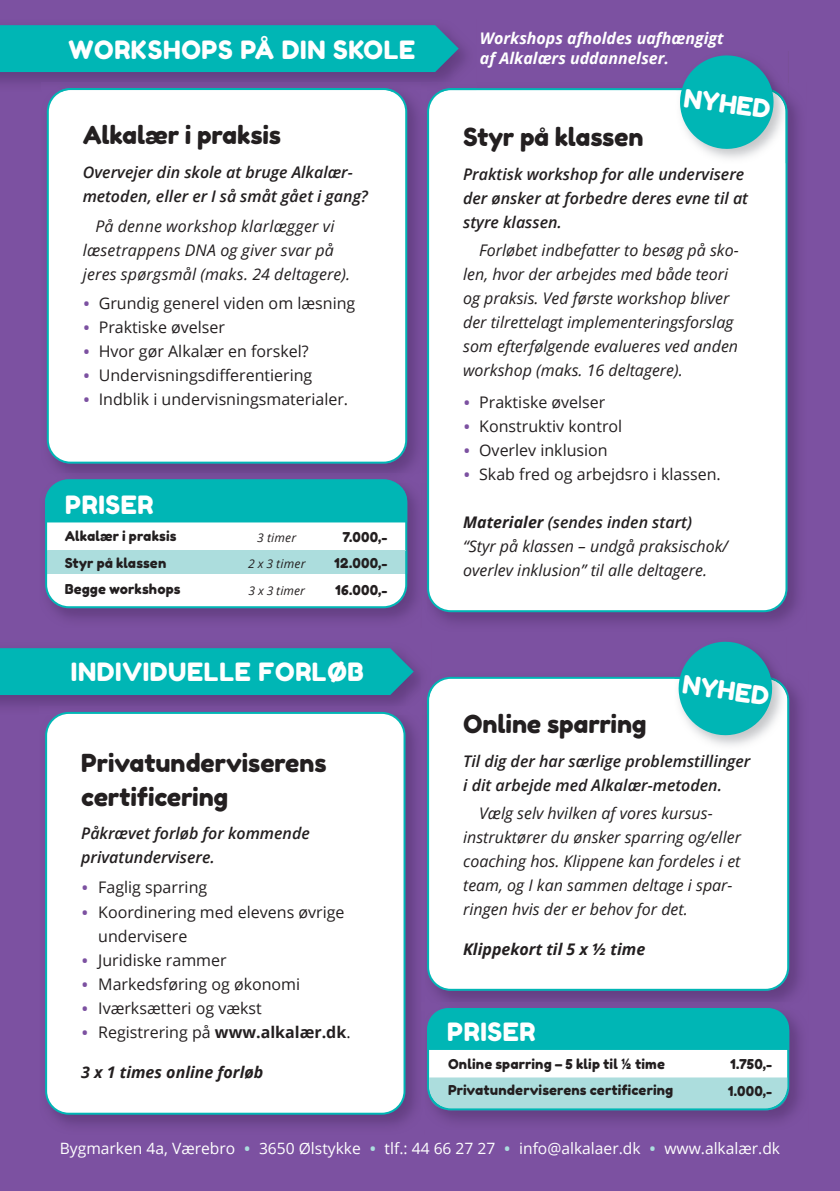
<style>
.page{position:relative;width:840px;height:1191px;background:#fff}
.page>*{position:absolute;margin:0;border:0;box-sizing:border-box;transform-origin:0 0}
.t1{font:25.2px "Fredoka One";letter-spacing:.025em;color:#fff}
.t2{font:24.8px/33.6px "Fredoka One";color:#231f20}
.t3{font:italic 16px/24px "Open Sans";color:#231f20}
.t4{font:16px/24px "Open Sans";color:#231f20}
.t5{font:italic 600 16px/24px "Open Sans";color:#231f20}
.t6{font:italic 700 16px/20px "Open Sans";color:#fff}
.t7{font:italic 700 16px "Open Sans";color:#231f20}
.t8{font:15.6px "Open Sans";color:#fff}
.t9{font:13.6px/26.2px "Fredoka One";color:#231f20}
.t10{font:italic 12px/26.2px "Open Sans";letter-spacing:.02em;color:#231f20;text-align:center}
.s1{font-size:20px;color:#7c51a1}
.s2{font-weight:700}
.s3{font-weight:600}
.s4{font-size:20px;color:#abddde}
</style>
<div class="page">
<div style="left:0;top:0;width:839px;height:1191px;background:#7c51a1"></div>
<img style="left:436px;top:676px;width:364px;height:445px">
<div style="left:427px;top:677px;width:361px;height:313px;background:#fff"></div>
<img style="left:436px;top:98px;width:362px;height:525px">
<svg style="left:427px;top:88px;width:360px;height:524px;fill:#fff"></svg>
<img style="left:46px;top:98px;width:372px;height:375px">
<div style="left:47px;top:92px;width:360px;height:371px;background:#fff"></div>
<img style="left:0;top:43px;width:466px;height:40px">
<img style="left:41px;top:82px;width:425px;height:10px">
<img style="left:438px;top:88px;width:38px;height:4px">
<svg style="left:421px;top:82px;width:5px;height:10px"></svg>
<img style="left:58px;top:88px;width:338px;height:4px">
<div style="left:0;top:25px;width:458px;height:47px;background:#00b6b5"></div>
<img style="left:0;top:666px;width:421px;height:40px">
<img style="left:427px;top:677px;width:4px;height:9px">
<img style="left:427px;top:686px;width:4px;height:28px">
<div style="left:0;top:648px;width:413px;height:47px;background:#00b6b5"></div>
<img style="left:54px;top:490px;width:363px;height:129px">
<svg style="left:45px;top:479px;width:362px;height:129px;fill:#fff"></svg>
<div style="left:47px;top:550px;width:358px;height:24px;background:#acdddd"></div>
<hr style="left:405px;top:550px;width:2px;height:24px;background:#00b6b5">
<hr style="left:45px;top:550px;width:2px;height:24px;background:#00b6b5">
<div style="left:45px;top:480px;width:362px;height:42px;background:#00b6b5"></div>
<img style="left:788px;top:1002px;width:12px;height:8px">
<img style="left:45px;top:714px;width:371px;height:411px">
<img style="left:59px;top:711px;width:332px;height:3px">
<svg style="left:427px;top:1002px;width:361px;height:108px"></svg>
<div style="left:46px;top:713px;width:358px;height:400px;background:#fff;border-radius:23px"></div>
<div style="left:45px;top:712px;width:360px;height:402px;border:2px solid #00b6b5;border-radius:23px"></div>
<img style="left:674px;top:670px;width:112px;height:7px">
<img style="left:674px;top:696px;width:112px;height:53px">
<img style="left:674px;top:677px;width:112px;height:19px">
<svg style="left:677px;top:641px;width:96px;height:95px"></svg>
<img style="left:675px;top:88px;width:112px;height:75px">
<svg style="left:678px;top:55px;width:96px;height:95px"></svg>
<h1 class="t1" style="left:68px;top:34px;width:348px">WORKSHOPS PÅ DIN SKOLE</h1>
<h2 class="t2" style="left:83px;top:118px;width:200px">Alkalær i praksis</h2>
<p class="t5" style="left:83px;top:160px;width:286px">Overvejer din skole at bruge Alkalær&shy;metoden , eller er I så småt gået i g ang?</p>
<p class="t3" style="left:83px;top:213px;width:269px;text-indent:12px">På denne workshop klarlægger vi læsetrappens DNA og giver svar på jeres spørgsmål ( maks. 24 deltagere).</p>
<p class="t4" style="left:83px;top:291px;width:274px"><span class="s1">•</span> Grundig generel viden om læsning</p>
<p class="t4" style="left:83px;top:315px;width:144px"><span class="s1">•</span> Praktiske øvelser</p>
<p class="t4" style="left:83px;top:339px;width:227px"><span class="s1">•</span> Hvor gør Alkalær en forskel?</p>
<p class="t4" style="left:83px;top:363px;width:231px"><span class="s1">•</span> Undervisningsdifferentiering</p>
<p class="t4" style="left:83px;top:387px;width:267px"><span class="s1">•</span> Indblik i undervisningsmaterialer .</p>
<h1 class="t1" style="left:65px;top:489px;width:90px">PRISER</h1>
<p class="t9" style="left:65px;top:523px;width:117px">Alkalær i praksis<br>Styr på klassen<br>Begge workshops</p>
<p class="t10" style="left:248px;top:524px;width:59px">3 timer<br>2 x 3 timer<br>3 x 3 timer</p>
<p class="t9" style="left:334px;top:524px;width:55px;text-align:center">7.000,-<br>12.000,-<br>16.000,-</p>
<h1 class="t1" style="left:71px;top:656px;width:294px">INDIVIDUELLE FORLØB</h1>
<h2 class="t2" style="left:81px;top:746px;width:247px">Privatunderviserens certificering</h2>
<p class="t5" style="left:81px;top:821px;width:230px">Påkrævet forløb for kommende privatundervisere.</p>
<p class="t4" style="left:81px;top:875px;width:127px"><span class="s1">•</span> Faglig sparring</p>
<p class="t4" style="left:98px;top:899px;width:248px;text-indent:-17px"><span class="s1">•</span> Koordinering med elevens øvrige undervisere</p>
<p class="t4" style="left:81px;top:947px;width:147px"><span class="s1">•</span> Juridiske rammer</p>
<p class="t4" style="left:81px;top:971px;width:220px"><span class="s1">•</span> Markedsføring og økonomi</p>
<p class="t4" style="left:81px;top:995px;width:182px"><span class="s1">•</span> Iværksætteri og vækst</p>
<p class="t4" style="left:81px;top:1019px;width:271px"><span class="s1">•</span> Registrering på <span class="s2">www.alkalær.dk</span> .</p>
<p class="t7" style="left:81px;top:1060px;width:184px">3 x 1 times online forløb</p>
<p class="t6" style="left:479px;top:28px;width:245px">Workshops afholdes uafhængigt af Alkalærs uddannelser.</p>
<h1 class="t1" style="left:686px;top:82px;width:88px;rotate:8deg">NYHED</h1>
<h2 class="t2" style="left:463px;top:120px;width:182px">Styr på klassen</h2>
<p class="t5" style="left:463px;top:162px;width:286px">Praktisk workshop for alle undervisere der ønsker at forbedre deres evne til at styre klassen.</p>
<p class="t3" style="left:463px;top:238px;width:277px;text-indent:16px">Forløbet indbefatter to besøg på sko&shy;len, hvor der arbejdes med både teori og praksis. Ved første workshop bliver der tilrettelagt implementeringsforslag som efterfølgende evalueres ved anden workshop ( maks. 16 deltagere).</p>
<p class="t4" style="left:463px;top:390px;width:144px"><span class="s1">•</span> Praktiske øvelser</p>
<p class="t4" style="left:463px;top:414px;width:160px"><span class="s1">•</span> Konstruktiv kontrol</p>
<p class="t4" style="left:463px;top:438px;width:146px"><span class="s1">•</span> Overlev inklusion</p>
<p class="t4" style="left:463px;top:462px;width:259px"><span class="s1">•</span> Skab fred og arbejdsro i klassen .</p>
<p class="t3" style="left:463px;top:510px;width:266px"><span class="s2">Materialer</span> <span class="s3">(sendes inden start) </span>“Styr på klassen – undgå praksischok/ overlev inklusion” til alle deltagere .</p>
<h1 class="t1" style="left:684px;top:669px;width:88px;rotate:8deg">NYHED</h1>
<h2 class="t2" style="left:463px;top:707px;width:185px">Online sparring</h2>
<p class="t5" style="left:463px;top:748px;width:289px">Til dig der har særlige problemstillinger i dit arbejde med Alkalær-metoden.</p>
<p class="t3" style="left:463px;top:800px;width:279px;text-indent:16px">Vælg selv hvilken af vores kursus&shy;instruktør er du ønsker sparring og/eller coaching hos. Klippene kan fordeles i et team , og I kan sammen deltage i spar&shy;ringen hvis der er behov for det.</p>
<p class="t7" style="left:463px;top:937px;width:183px">Klippekort til 5 x ½ time</p>
<h1 class="t1" style="left:447px;top:1016px;width:90px">PRISER</h1>
<p class="t9" style="left:448px;top:1050px;width:227px">Online sparring – 5 klip til ½ time<br>Privatunderviserens certificering</p>
<p class="t9" style="left:727px;top:1051px;width:46px">1.750,-<br>1.000,-</p>
<p class="t8" style="left:60px;top:1138px;width:721px">Bygmarken 4a, Værebro <span class="s4">•</span> 3650 Ølstykke <span class="s4">•</span> tlf.: 44 66 27 27 <span class="s4">•</span> info@alkalaer.dk <span class="s4">•</span> www.alkalær.dk</p>
</div>
